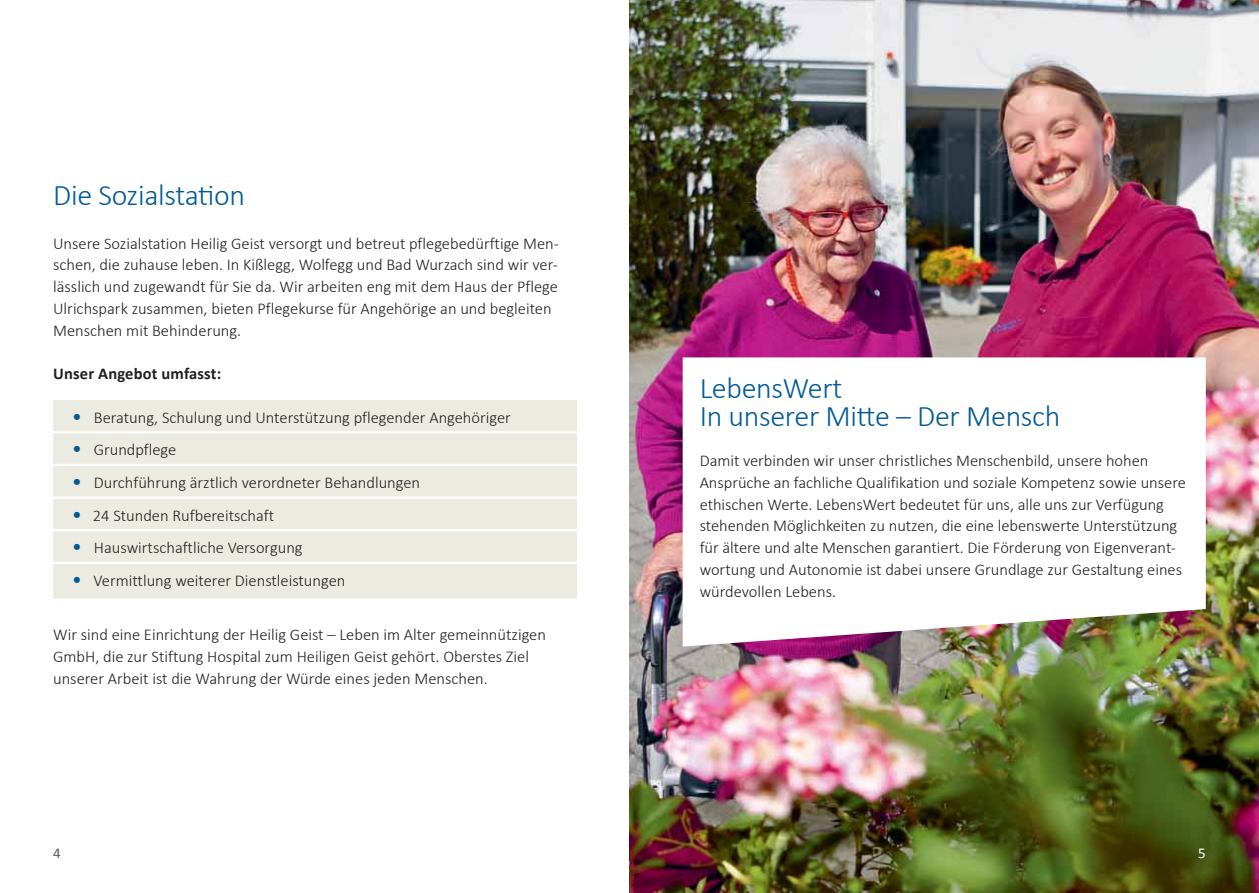
<style>
.page{position:relative;width:1259px;height:893px;background:#fff}
.page>*{position:absolute;margin:0;border:0;box-sizing:border-box;transform-origin:0 0}
.t1{font:300 30px/27.8px "Calibri";letter-spacing:-.01em;color:#005a96}
.t2{font:300 16.5px/21.8px "Calibri";color:#231f20}
.t3{font:700 16.5px "Calibri";letter-spacing:.01em;color:#231f20}
.t4{font:15px "Calibri";color:#58595b}
.t5{font:15px "Calibri";color:#fff}
.s1{font-weight:400;font-size:19.5px;color:#005a96}
</style>
<div class="page">
<div style="left:53px;top:400px;width:523px;height:206px;background:#ecebe1"></div>
<hr style="left:45px;top:431px;width:535px;height:2px;background:#fff">
<hr style="left:45px;top:464px;width:535px;height:2px;background:#fff">
<hr style="left:45px;top:496px;width:535px;height:3px;background:#fff">
<hr style="left:45px;top:529px;width:535px;height:2px;background:#fff">
<hr style="left:45px;top:562px;width:535px;height:2px;background:#fff">
<div style="left:45px;top:599px;width:535px;height:12px;background:#fff"></div>
<img style="left:629px;top:0;width:630px;height:893px">
<svg style="left:682px;top:357px;width:523px;height:290px"></svg>
<h1 class="t1" style="left:53px;top:181px;width:193px">Die Sozialstation</h1>
<p class="t2" style="left:53px;top:232px;width:507px">Unsere Sozialstation Heilig Geist versorgt und betreut pflegebedürftige Men&shy;schen, die zuhause leben. In Kißlegg, Wolfegg und Bad Wurzach sind wir ver&shy;lässlich und zugewandt für Sie da. Wir arbeiten eng mit dem Haus der Pflege Ulrichspark zusammen, bieten Pflegekurse für Angehörige an und begleiten Menschen mit Behinderung.</p>
<p class="t3" style="left:53px;top:363px;width:170px">Unser Angebot umfasst:</p>
<p class="t2" style="left:72px;top:406px;width:440px"><span class="s1">•</span> Beratung, Schulung und Unterstützung pflegender Angehöriger</p>
<p class="t2" style="left:72px;top:439px;width:106px"><span class="s1">•</span> Grundpflege</p>
<p class="t2" style="left:72px;top:471px;width:349px"><span class="s1">•</span> Durchführung ärztlich verordneter Behandlungen</p>
<p class="t2" style="left:72px;top:504px;width:203px"><span class="s1">•</span> 24 Stunden Rufbereitschaft</p>
<p class="t2" style="left:72px;top:537px;width:232px"><span class="s1">•</span> Hauswirtschaftliche Versorgung</p>
<p class="t2" style="left:72px;top:569px;width:275px"><span class="s1">•</span> Vermittlung weiterer Dienstleistungen</p>
<p class="t2" style="left:53px;top:624px;width:494px">Wir sind eine Einrichtung der Heilig Geist – Leben im Alter gemeinnützigen<br>GmbH, die zur Stiftung Hospital zum Heiligen Geist gehört. Oberstes Ziel unserer Arbeit ist die Wahrung der Würde eines jeden Menschen.</p>
<p class="t4" style="left:53px;top:843px;width:9px">4</p>
<h1 class="t1" style="left:699px;top:374px;width:362px">LebensWert<br>In unserer Mitte – Der Mensch</h1>
<p class="t2" style="left:699px;top:450px;width:488px">Damit verbinden wir unser christliches Menschenbild, unsere hohen Ansprüche an fachliche Qualifikation und soziale Kompetenz sowie unsere ethischen Werte. LebensWert bedeutet für uns, alle uns zur Verfügung stehenden Möglichkeiten zu nutzen, die eine lebenswerte Unterstützung für ältere und alte Menschen garantiert. Die Förderung von Eigenverant&shy;wortung und Autonomie ist dabei unsere Grundlage zur Gestaltung eines würdevollen Lebens.</p>
<p class="t5" style="left:1198px;top:843px;width:9px">5</p>
</div>
